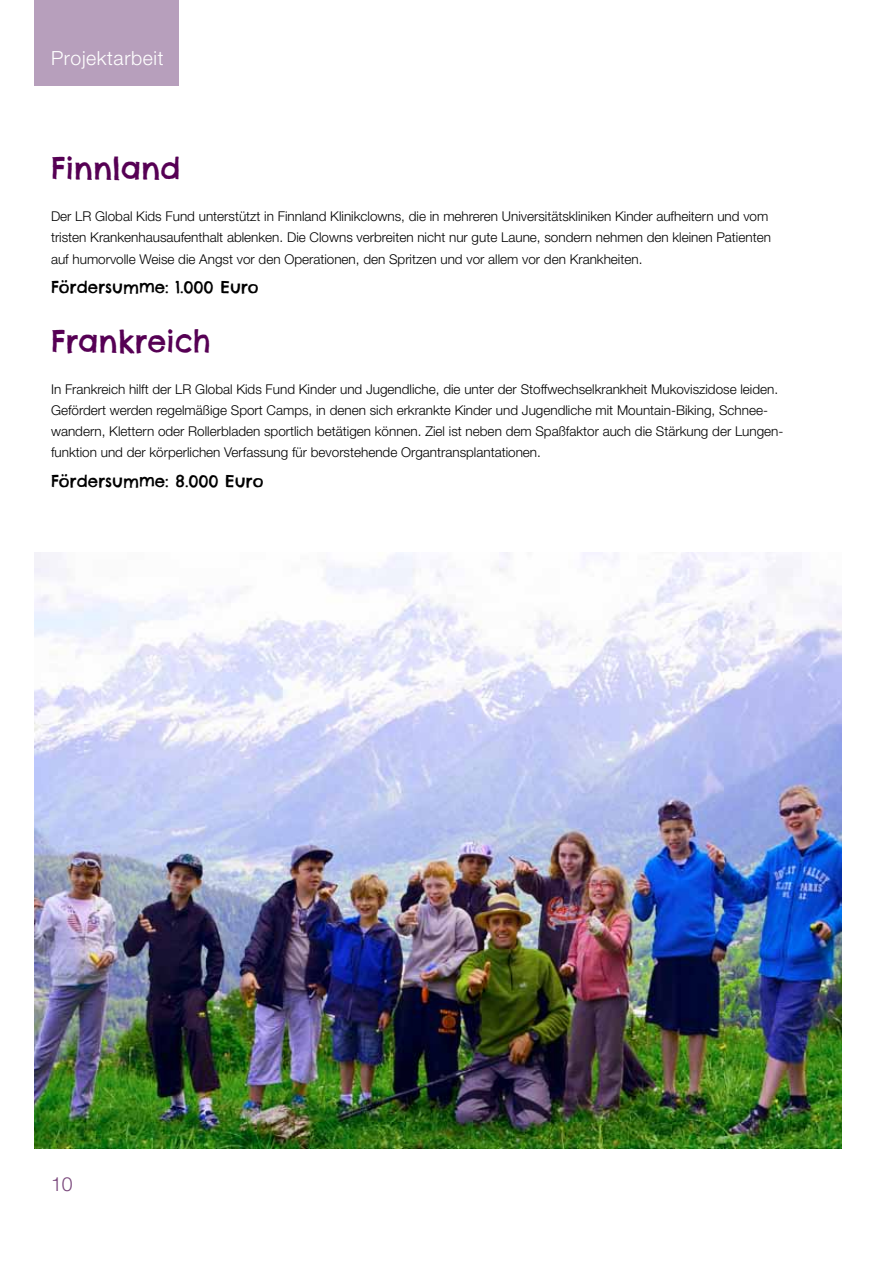
<style>
.page{position:relative;width:893px;height:1263px;background:#fff}
.page>*{position:absolute;margin:0;border:0;box-sizing:border-box;transform-origin:0 0}
.t1{font:30px "Chelsea Market Pro";color:#560054}
.t2{font:300 19.5px "Helvetica Neue LT Pro";letter-spacing:.03em;color:#fff}
.t3{font:300 19.5px "Helvetica Neue LT Pro";color:#79477b}
.t4{font:16.5px "Chelsea Market Pro";color:#000}
.t5{font:300 13.5px/21px "Helvetica Neue LT Pro";color:#000}
</style>
<div class="page">
<img style="left:34px;top:553px;width:808px;height:595px">
<div style="left:34px;top:0;width:145px;height:85px;background:#b79fbc"></div>
<h2 class="t2" style="left:51px;top:46px;width:114px">Projektarbeit</h2>
<h1 class="t1" style="left:51px;top:149px;width:131px">Finnland</h1>
<p class="t5" style="left:51px;top:206px;width:721px">Der LR Global Kids Fund unterstützt in Finnland Klinikclowns, die in mehreren Universitätskliniken Kinder aufheitern und vom tristen Krankenhausaufenthalt ablenken. Die Clowns verbreiten nicht nur gute Laune, sondern nehmen den kleinen Patienten auf humorvolle Weise die Angst vor den Operationen, den Spritzen und vor allem vor den Krankheiten.</p>
<p class="t4" style="left:51px;top:276px;width:209px">Fördersumme: 1.000 Euro</p>
<h1 class="t1" style="left:51px;top:322px;width:161px">Frankreich</h1>
<p class="t5" style="left:51px;top:378px;width:734px">In Frankreich hilft der LR Global Kids Fund Kinder und Jugendliche, die unter der Stoffwechselkrankheit Mukoviszidose leiden.<br>Gefördert werden regelmäßige Sport Camps, in denen sich erkrankte Kinder und Jugendliche mit Mountain-Biking, Schnee&shy;wandern, Klettern oder Rollerbladen sportlich betätigen können. Ziel ist neben dem Spaßfaktor auch die Stärkung der Lungen&shy;funktion und der körperlichen Verfassung für bevorstehende Organtransplantationen.</p>
<p class="t4" style="left:51px;top:470px;width:214px">Fördersumme: 8.000 Euro</p>
<h2 class="t3" style="left:51px;top:1172px;width:23px">10</h2>
</div>
